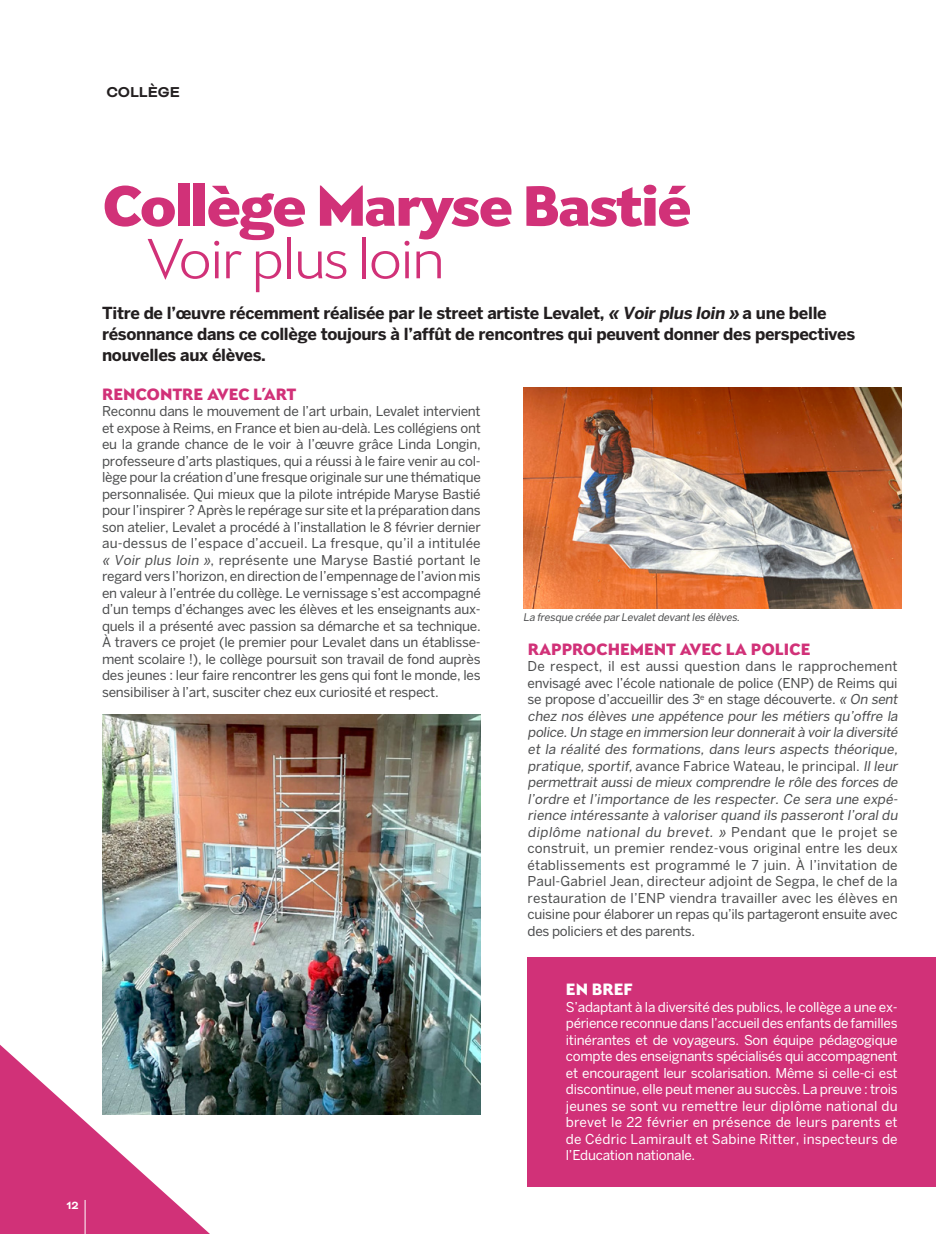
<style>
.page{position:relative;width:936px;height:1234px;background:#fff}
.page>*{position:absolute;margin:0;border:0;box-sizing:border-box;transform-origin:0 0}
.Titrage_718_Capitales{font:900 57px "Seven One Eight";letter-spacing:-.04em;color:#d13178}
.Titrage_718_Capitales-2{font:300 57px "Seven One Eight";letter-spacing:-.07em;color:#d13178}
.Chapo_Benton_OK{font:700 16.5px/21px "Benton Sans";letter-spacing:-.02em;color:#231f20}
.Body_Benton_OK{font:900 16.5px "Seven One Eight";letter-spacing:-.005em;color:#d13178}
.t1{font:700 16.5px "Bicyclette";color:#231f20}
.Body_Benton_OK-2{font:900 16.5px "Seven One Eight";letter-spacing:-.005em;color:#fff}
.Body_Benton_OK-3{font:13.5px/16.5px "Benton Sans";color:#4b4c4d;text-align:justify}
.Body_Benton_OK-4{font:13.5px/16.5px "Benton Sans";letter-spacing:.01em;color:#fff;text-align:justify}
.Left_page_number{font:700 12px "Bicyclette";color:#fff}
.Body_Benton_OK-5{font:italic 10.5px "Benton Sans";color:#4b4c4d}
.s1{font-style:italic}
</style>
<div class="page">
<div style="left:527px;top:957px;width:408px;height:229px;background:#d13178"></div>
<hr style="left:935px;top:0;width:1px;height:1233px;background:#feeedd">
<svg style="left:0;top:1044px;width:210px;height:189px"></svg>
<hr style="left:85px;top:1199px;width:1px;height:34px;background:#fff">
<img style="left:102px;top:714px;width:378px;height:400px">
<img style="left:523px;top:387px;width:378px;height:221px">
<p class="t1" style="left:106px;top:82px;width:75px">COLLÈGE</p>
<p class="Left_page_number" style="left:67px;top:1197px;width:14px">12</p>
<p class="Titrage_718_Capitales" style="left:102px;top:165px;width:591px">Collège Maryse Bastié</p>
<p class="Titrage_718_Capitales-2" style="left:145px;top:225px;width:302px">Voir plus loin</p>
<p class="Chapo_Benton_OK" style="left:102px;top:302px;width:754px">Titre de l’œuvre récemment réalisée par le street artiste Levalet, <span class="s1">« Voir plus loin »</span> a une belle résonnance dans ce collège toujours à l’affût de rencontres qui peuvent donner des perspectives nouvelles aux élèves.</p>
<p class="Body_Benton_OK" style="left:102px;top:382px;width:196px">RENCONTRE AVEC L’ART</p>
<p class="Body_Benton_OK-3" style="left:102px;top:402px;width:380px">Reconnu dans le mouvement de l’art urbain, Levalet intervient et expose à Reims, en France et bien au-delà. Les collégiens ont eu la grande chance de le voir à l’œuvre grâce Linda Longin, professeure d’arts plastiques, qui a réussi à le faire venir au col&shy;lège pour la création d’une fresque originale sur une thématique personnalisée. Qui mieux que la pilote intrépide Maryse Bastié pour l’inspirer ? Après le repérage sur site et la préparation dans son atelier, Levalet a procédé à l’installation le 8 février dernier au-dessus de l’espace d’accueil. La fresque, qu’il a intitulée <span class="s1">« Voir plus loin »</span>, représente une Maryse Bastié portant le regard vers l’horizon, en direction de l’empennage de l’avion mis en valeur à l’entrée du collège. Le vernissage s’est accompagné d’un temps d’échanges avec les élèves et les enseignants aux&shy;quels il a présenté avec passion sa démarche et sa technique.<br>À travers ce projet (le premier pour Levalet dans un établisse&shy;ment scolaire !), le collège poursuit son travail de fond auprès des jeunes : leur faire rencontrer les gens qui font le monde, les sensibiliser à l’art, susciter chez eux curiosité et respect.</p>
<p class="Body_Benton_OK-5" style="left:523px;top:610px;width:220px">La fresque créée par Levaletdevantles élèves.</p>
<p class="Body_Benton_OK" style="left:527px;top:637px;width:284px">RAPPROCHEMENT AVEC LA POLICE</p>
<p class="Body_Benton_OK-3" style="left:527px;top:658px;width:374px;text-align:left">De respect, il est aussi question dans le rapprochement envisagé avec l’école nationale de police (ENP) de Reims qui se propose d’accueillir des 3<sup>e</sup> en stage découverte. <span class="s1">« On sent chez nos élèves une appétence pour les métiers qu’offre la police.Un stage en immersion leur donneraità voir la diversité et la réalité des formations, dans leurs aspects théorique, pratique,sportif,</span>avance Fabrice Wateau, le principal. <span class="s1">Illeur permettrait aussi de mieux comprendre le rôle des forces de l’ordre et l’importance de les respecter. Ce sera une expé&shy;rience intéressante à valoriser quand ils passeront l’oral du diplôme national du brevet. »</span> P e n d a n t q u e l e p r oj e t s e construit, un premier rendez-vous original entre les deux établissements est programmé le 7 juin. À l’invitation de Paul-Gabriel Jean, directeur adjoint de Segpa, le chef de la restauration de l’ENP viendra travailler avec les élèves en cuisine pour élaborer un repas qu’ils partageront ensuite avec des policiers et des parents.</p>
<p class="Body_Benton_OK-2" style="left:566px;top:977px;width:69px">EN BREF</p>
<p class="Body_Benton_OK-4" style="left:566px;top:998px;width:333px">S’adaptant à la diversité des publics, le collège a une ex&shy;périence reconnue dans l’accueil des enfants de familles itinérantes et de voyageurs. Son équipe pédagogique compte des enseignants spécialisés qui accompagnent et encouragent leur scolarisation. Même si celle-ci est discontinue, elle peut mener au succès. La preuve : trois jeunes se sont vu remettre leur diplôme national du brevet le 22 février en présence de leurs parents et de Cédric Lamirault et Sabine Ritter, inspecteurs de l’Education nationale.</p>
</div>
